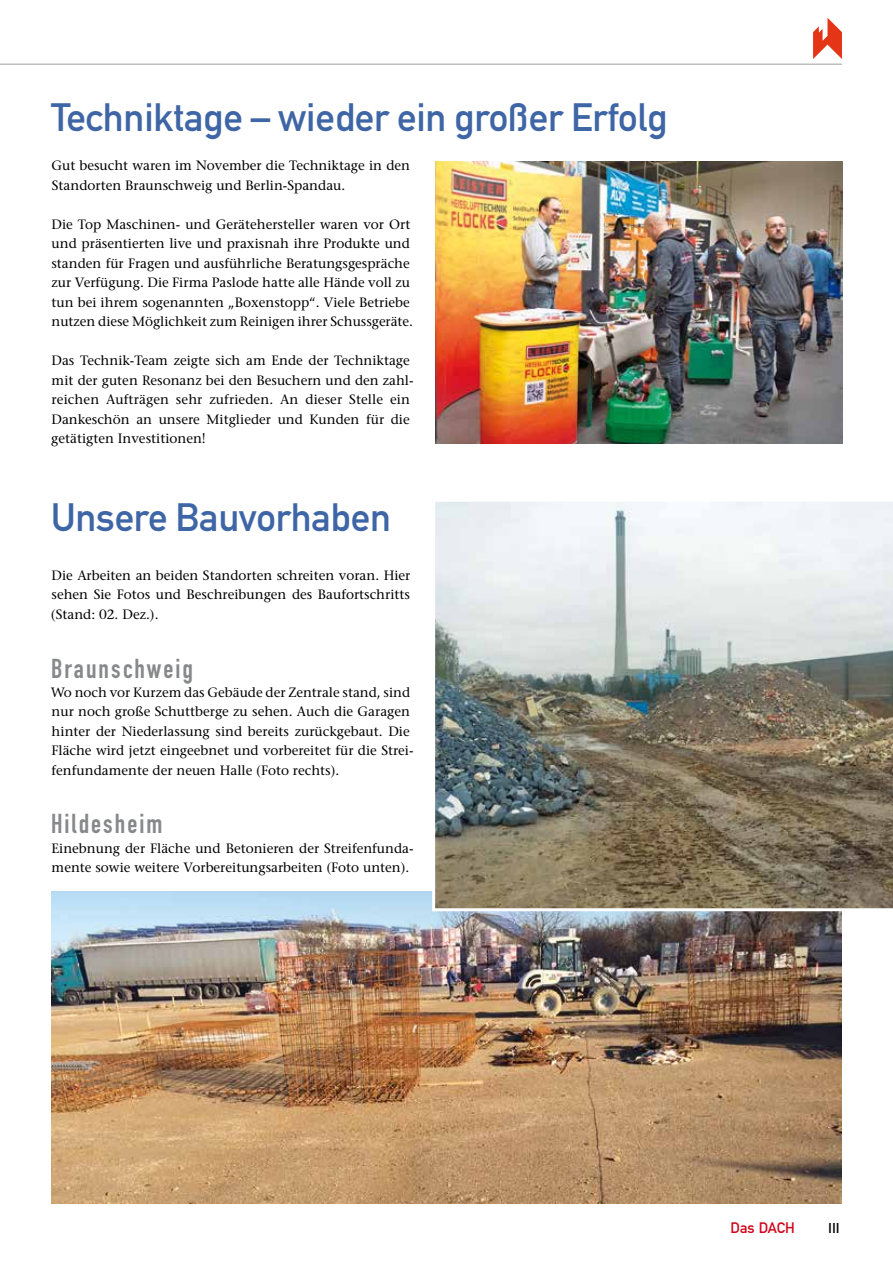
<style>
.page{position:relative;width:893px;height:1263px;background:#fff}
.page>*{position:absolute;margin:0;border:0;box-sizing:border-box;transform-origin:0 0}
.t1{font:39px "DIN Mittelschrift";letter-spacing:-.005em;color:#3e65a5}
.t2{font:27px "DIN Engschrift";letter-spacing:.075em;color:#87888a}
.t3{font:15px "DIN Mittelschrift";color:#d0071c}
.t4{font:500 15px "Futura T";color:#000}
.t5{font:13.5px/19.5px "Stone Serif";color:#000}
</style>
<div class="page">
<hr style="left:0;top:64px;width:842px;height:1px;background:#9c9e9f">
<svg style="left:813px;top:18px;width:29px;height:41px"></svg>
<img style="left:51px;top:892px;width:791px;height:312px">
<img style="left:435px;top:162px;width:407px;height:281px">
<img style="left:431px;top:502px;width:462px;height:411px">
<h1 class="t1" style="left:51px;top:95px;width:618px">Techniktage – wieder ein großer Erfolg</h1>
<p class="t5" style="left:51px;top:156px;width:360px">Gut besucht waren im November die Techniktage in den<br>Standorten Braunschweig und Berlin-Spandau.</p>
<p class="t5" style="left:51px;top:214px;width:363px">Die Top Maschinen- und Gerätehersteller waren vor Ort und präsentierten live und praxisnah ihre Produkte und standen für Fragen und ausführliche Beratungsgespräche zur Verfügung. Die Firma Paslode hatte alle Hände voll zu tun bei ihrem sogenannten „Boxenstopp“. Viele Betriebe nutzen diese Möglichkeit zum Reinigen ihrer Schussgeräte.</p>
<p class="t5" style="left:51px;top:351px;width:364px">Das Technik-Team zeigte sich am Ende der Techniktage mit der guten Resonanz bei den Besuchern und den zahl&shy;reichen Aufträgen sehr zufrieden. An dieser Stelle ein Dankeschön an unsere Mitglieder und Kunden für die getätigten Investitionen!</p>
<h1 class="t1" style="left:51px;top:494px;width:341px">Unsere Bauvorhaben</h1>
<p class="t5" style="left:51px;top:565px;width:361px;text-align:justify">Die Arbeiten an beiden Standorten schreiten voran. Hier sehen Sie Fotos und Beschreibungen des Baufortschritts (Stand: 02. Dez.).</p>
<h2 class="t2" style="left:51px;top:653px;width:143px">Braunschweig</h2>
<p class="t5" style="left:51px;top:682px;width:364px">Wo noch vor Kurzem das Gebäude der Zentrale stand, sind nur noch große Schuttberge zu sehen. Auch die Garagen hinter der Niederlassung sind bereits zurückgebaut. Die Fläche wird jetzt eingeebnet und vorbereitet für die Strei&shy;fenfundamente der neuen Halle (Foto rechts).</p>
<h2 class="t2" style="left:51px;top:808px;width:113px">Hildesheim</h2>
<p class="t5" style="left:51px;top:838px;width:364px">Einebnung der Fläche und Betonieren der Streifenfunda&shy;mente sowie weitere Vorbereitungsarbeiten (Foto unten).</p>
<p class="t3" style="left:731px;top:1219px;width:66px">Das DACH</p>
<p class="t4" style="left:828px;top:1219px;width:13px">III</p>
</div>
